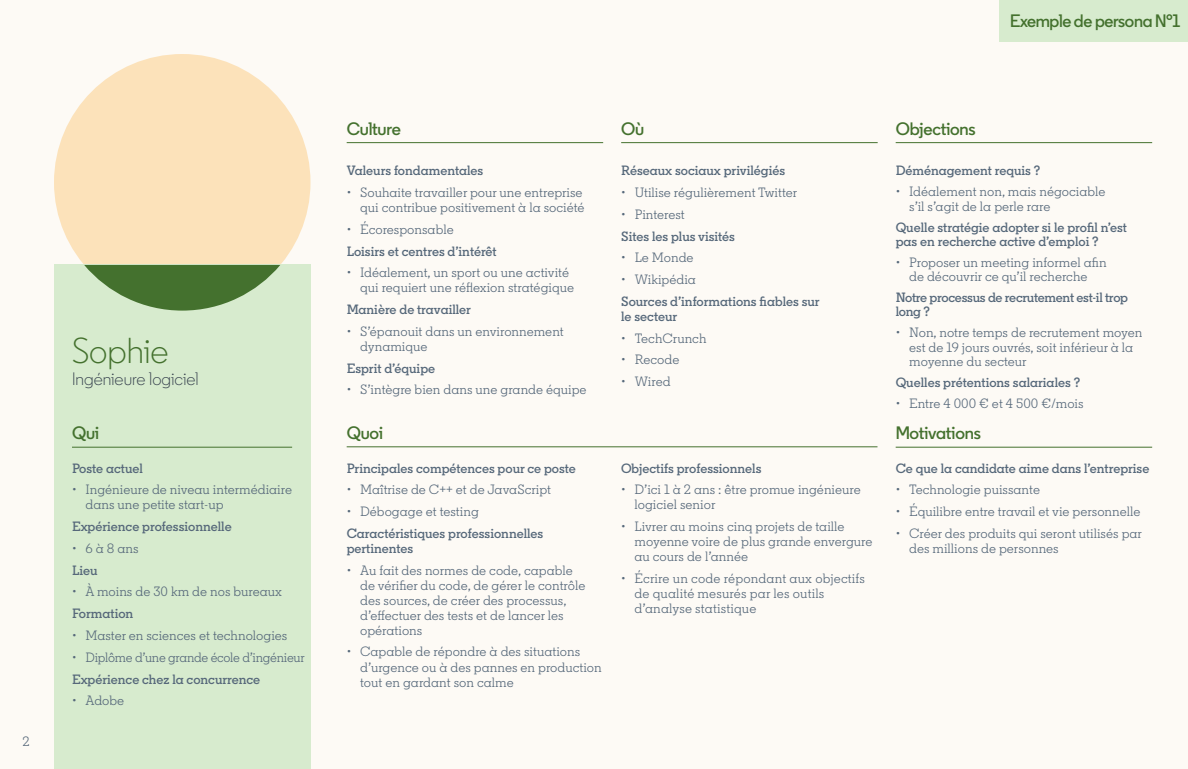
<style>
.page{position:relative;width:1188px;height:769px;background:#fdfaf5}
.page>*{position:absolute;margin:0;border:0;box-sizing:border-box;transform-origin:0 0}
.t1{font:300 36px "Community";color:#44712e}
.t2{font:600 18px "Community";letter-spacing:-.01em;color:#44712e}
.t3{font:300 18px "Community";color:#38434f}
.t4{font:13.5px/15px "Community Slab";color:#56687a}
.t5{font:600 13.5px/15px "Community Slab";color:#56687a}
.t6{font:600 13.5px/14.2px "Community Slab";letter-spacing:-.02em;color:#56687a}
.t7{font:13.5px "Community Slab";letter-spacing:-.02em;color:#56687a}
</style>
<div class="page">
<div style="left:54px;top:54px;width:256px;height:257px;background:#fce2ba;border-radius:50%"></div>
<div style="left:54px;top:265px;width:256px;height:504px;background:#d7ebce"></div>
<svg style="left:84px;top:265px;width:196px;height:46px"></svg>
<hr style="left:347px;top:142px;width:256px;height:1px;background:#44712e">
<hr style="left:621px;top:142px;width:257px;height:1px;background:#44712e">
<hr style="left:896px;top:142px;width:256px;height:1px;background:#44712e">
<hr style="left:347px;top:446px;width:531px;height:1px;background:#44712e">
<hr style="left:896px;top:447px;width:256px;height:1px;background:#44712e">
<hr style="left:72px;top:447px;width:220px;height:1px;background:#44712e">
<div style="left:1000px;top:0;width:188px;height:41px;background:#d7ebce"></div>
<p class="t4" style="left:22px;top:734px;width:9px">2</p>
<h1 class="t1" style="left:72px;top:329px;width:98px">Sophie</h1>
<h2 class="t3" style="left:72px;top:367px;width:128px">Ingénieure logiciel</h2>
<h2 class="t2" style="left:72px;top:422px;width:29px">Qui</h2>
<p class="t5" style="left:72px;top:460px;width:72px">Poste actuel</p>
<p class="t4" style="left:86px;top:482px;width:208px;text-indent:-14px">• Ingénieure de niveau intermédiaire dans une petite start-up</p>
<p class="t5" style="left:72px;top:519px;width:161px">Expérience professionnelle</p>
<p class="t4" style="left:72px;top:541px;width:68px">• 6 à 8 ans</p>
<p class="t5" style="left:72px;top:562px;width:27px">Lieu</p>
<p class="t4" style="left:72px;top:584px;width:211px">• À moins de 30 km de nos bureaux</p>
<p class="t5" style="left:72px;top:606px;width:63px">Formation</p>
<p class="t4" style="left:72px;top:628px;width:217px">• Master en sciences et technologies</p>
<p class="t7" style="left:72px;top:649px;width:234px">• Diplôme d’une grande école d’ingénieur</p>
<p class="t5" style="left:72px;top:671px;width:190px">Expérience chez la concurrence</p>
<p class="t4" style="left:72px;top:693px;width:54px">• Adobe</p>
<h2 class="t2" style="left:1010px;top:10px;width:172px">Exemple de persona N°1</h2>
<h2 class="t2" style="left:347px;top:118px;width:56px">Culture</h2>
<p class="t5" style="left:347px;top:163px;width:138px">Valeurs fondamentales</p>
<p class="t4" style="left:347px;top:185px;width:239px;text-align:right">• Souhaite travailler pour une entreprise qui contribue positivement à la société</p>
<p class="t4" style="left:347px;top:222px;width:109px">• Écoresponsable</p>
<p class="t5" style="left:347px;top:243px;width:152px">Loisirs et centres d’intérêt</p>
<p class="t4" style="left:360px;top:265px;width:215px;text-indent:-14px">• Idéalement, un sport ou une activité qui requiert une réflexion stratégique</p>
<p class="t5" style="left:347px;top:302px;width:126px">Manière de travailler</p>
<p class="t4" style="left:360px;top:324px;width:205px;text-indent:-14px">• S’épanouit dans un environnement dynamique</p>
<p class="t5" style="left:347px;top:360px;width:90px">Esprit d’équipe</p>
<p class="t4" style="left:347px;top:382px;width:241px">• S’intègre bien dans une grande équipe</p>
<h2 class="t2" style="left:347px;top:422px;width:38px">Quoi</h2>
<p class="t5" style="left:347px;top:460px;width:231px">Principales compétences pour ce poste</p>
<p class="t4" style="left:347px;top:482px;width:206px">• Maîtrise de C++ et de JavaScript</p>
<p class="t4" style="left:347px;top:504px;width:134px">• Débogage et testing</p>
<p class="t5" style="left:347px;top:526px;width:198px">Caractéristiques professionnelles pertinentes</p>
<p class="t4" style="left:360px;top:562px;width:227px;text-indent:-14px">• Au fait des normes de code, capable de vérifier du code, de gérer le contrôle des sources, de créer des processus, d’effectuer des tests et de lancer les opérations</p>
<p class="t4" style="left:360px;top:644px;width:243px;text-indent:-14px">• Capable de répondre à des situations d’urgence ou à des pannes en production tout en gardant son calme</p>
<h2 class="t2" style="left:621px;top:118px;width:25px">Où</h2>
<p class="t5" style="left:621px;top:163px;width:166px">Réseaux sociaux privilégiés</p>
<p class="t4" style="left:621px;top:185px;width:178px">• Utilise régulièrement Twitter</p>
<p class="t4" style="left:621px;top:207px;width:65px">• Pinterest</p>
<p class="t5" style="left:621px;top:228px;width:115px">Sites les plus visités</p>
<p class="t4" style="left:621px;top:250px;width:74px">• Le Monde</p>
<p class="t4" style="left:621px;top:272px;width:76px">• Wikipédia</p>
<p class="t5" style="left:621px;top:293px;width:200px">Sources d’informations fiables sur le secteur</p>
<p class="t4" style="left:621px;top:330px;width:87px">• TechCrunch</p>
<p class="t4" style="left:621px;top:352px;width:60px">• Recode</p>
<p class="t4" style="left:621px;top:374px;width:51px">• Wired</p>
<p class="t5" style="left:621px;top:460px;width:142px">Objectifs professionnels</p>
<p class="t4" style="left:634px;top:482px;width:228px;text-indent:-14px">• D’ici 1 à 2 ans : être promue ingénieure logiciel senior</p>
<p class="t4" style="left:634px;top:519px;width:239px;text-indent:-14px">• Livrer au moins cinq projets de taille moyenne voire de plus grande envergure au cours de l’année</p>
<p class="t4" style="left:634px;top:571px;width:232px;text-indent:-14px">• Écrire un code répondant aux objectifs de qualité mesurés par les outils d’analyse statistique</p>
<h2 class="t2" style="left:896px;top:118px;width:82px">Objections</h2>
<p class="t5" style="left:896px;top:163px;width:146px">Déménagement requis ?</p>
<p class="t4" style="left:909px;top:184px;width:198px;line-height:14.2px;text-indent:-14px">• Idéalement non, mais négociable s’il s’agit de la perle rare</p>
<p class="t5" style="left:896px;top:220px;width:233px;line-height:14.2px">Quelle stratégie adopter si le profil n’est pas en recherche active d’emploi ?</p>
<p class="t4" style="left:896px;top:255px;width:212px;line-height:14.2px;text-align:center">• Proposer un meeting informel afin de découvrir ce qu’il recherche</p>
<p class="t6" style="left:896px;top:290px;width:234px">Notre processus de recrutement est-il trop long ?</p>
<p class="t4" style="left:909px;top:326px;width:235px;line-height:14.2px;text-indent:-14px">• Non, notre temps de recrutement moyen est de 19 jours ouvrés, soit inférieur à la moyenne du secteur</p>
<p class="t5" style="left:896px;top:375px;width:186px">Quelles prétentions salariales ?</p>
<p class="t4" style="left:896px;top:396px;width:189px">• Entre 4 000 € et 4 500 €/mois</p>
<h2 class="t2" style="left:896px;top:422px;width:87px">Motivations</h2>
<p class="t5" style="left:896px;top:460px;width:255px">Ce que la candidate aime dans l’entreprise</p>
<p class="t4" style="left:896px;top:482px;width:146px">• Technologie puissante</p>
<p class="t4" style="left:896px;top:504px;width:246px">• Équilibre entre travail et vie personnelle</p>
<p class="t4" style="left:909px;top:526px;width:234px;text-indent:-14px">• Créer des produits qui seront utilisés par des millions de personnes</p>
</div>
